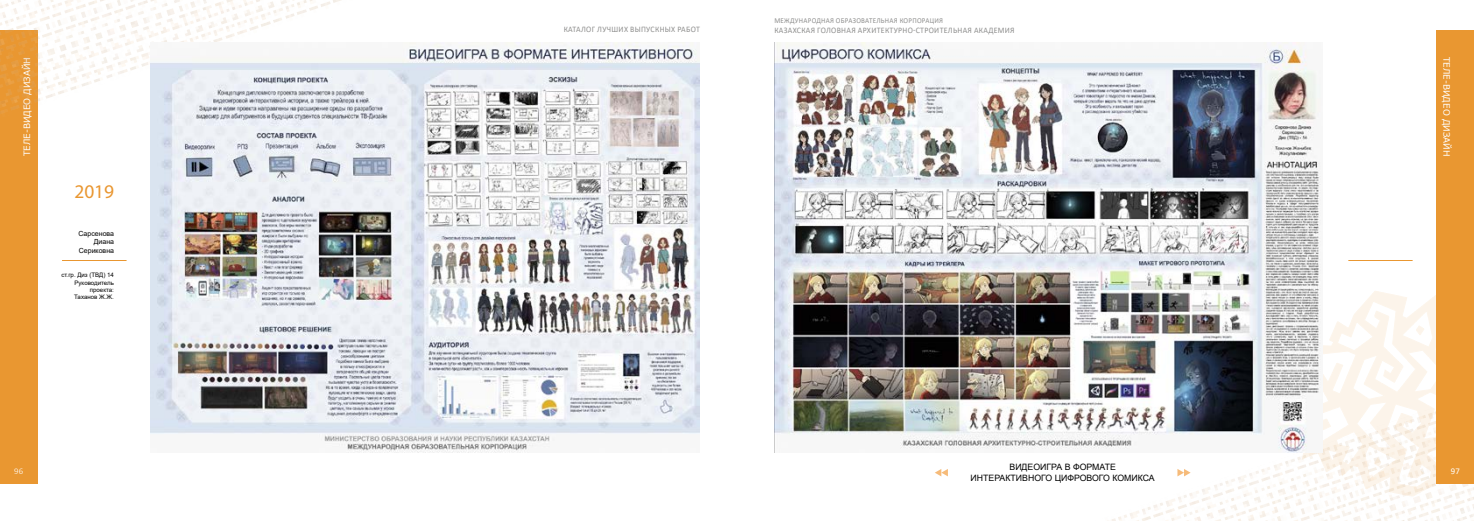
<style>
.page{position:relative;width:1474px;height:521px;background:#fff}
.page>*{position:absolute;margin:0;border:0;box-sizing:border-box;transform-origin:0 0}
.t1{font:19.43px "Myriad Pro";color:#e99630}
.t2{font:8.75px/10.5px "Arial";color:#000;text-align:center}
.t3{font:8.75px "MS Reference Sans Serif";color:#fff}
.t4{font:300 8.75px "Calibri";color:#fff}
.t5{font:8.75px "Calibri";color:#fff}
.t6{font:8.4px "Calibri";letter-spacing:.04em;color:#8e8e8d;scale:.93 1}
.t7{font:7.52px "Calibri";letter-spacing:.04em;color:#8e8e8d;scale:.93 1}
.t8{font:7px/8.4px "Arial";color:#000;text-align:right}
.t9{font:6.12px/7.4px "Arial";color:#000;text-align:right}
</style>
<div class="page">
<img style="left:1112px;top:452px;width:361px;height:69px">
<div style="left:0;top:30px;width:37px;height:454px;background:#e99731"></div>
<div style="left:1436px;top:30px;width:37px;height:454px;background:#e99731"></div>
<hr style="left:62px;top:260px;width:64px;height:1px;background:#e99630">
<svg style="left:1289px;top:291px;width:184px;height:206px"></svg>
<svg style="left:1416px;top:325px;width:9px;height:10px"></svg>
<svg style="left:1373px;top:457px;width:8px;height:10px"></svg>
<hr style="left:1348px;top:260px;width:64px;height:1px;background:#e99731">
<svg style="left:1177px;top:469px;width:13px;height:7px"></svg>
<img style="left:0;top:0;width:341px;height:127px">
<svg style="left:935px;top:469px;width:12px;height:7px"></svg>
<img style="left:150px;top:42px;width:549px;height:411px">
<img style="left:774px;top:42px;width:548px;height:410px">
<p class="t3" style="left:21px;top:156px;width:101px;rotate:-90deg">ТЕЛЕ-ВИДЕО ДИЗАЙН</p>
<h1 class="t1" style="left:74px;top:180px;width:41px">2019</h1>
<p class="t8" style="left:78px;top:229px;width:37px">Сарсенова<br>Диана<br>Сериковна</p>
<p class="t9" style="left:61px;top:271px;width:54px">ст.гр. Диз (ТВД) 14<br>Руководитель проекта:<br>Таханов Ж.Ж.</p>
<p class="t6" style="left:563px;top:24px;width:148px">КАТАЛОГ ЛУЧШИХ ВЫПУСКНЫХ РАБОТ</p>
<p class="t7" style="left:774px;top:15px;width:183px">МЕЖДУНАРОДНАЯ ОБРАЗОВАТЕЛЬНАЯ КОРПОРАЦИЯ</p>
<p class="t6" style="left:774px;top:24px;width:260px">КАЗАХСКАЯ ГОЛОВНАЯ АРХИТЕКТУРНО-СТРОИТЕЛЬНАЯ АКАДЕМИЯ</p>
<p class="t3" style="left:1452px;top:57px;width:101px;rotate:90deg">ТЕЛЕ-ВИДЕО ДИЗАЙН</p>
<p class="t2" style="left:970px;top:462px;width:186px">ВИДЕОИГРА В ФОРМАТЕ<br>ИНТЕРАКТИВНОГО ЦИФРОВОГО КОМИКСА</p>
<p class="t4" style="left:14px;top:465px;width:10px">96</p>
<p class="t5" style="left:1450px;top:465px;width:10px">97</p>
</div>
